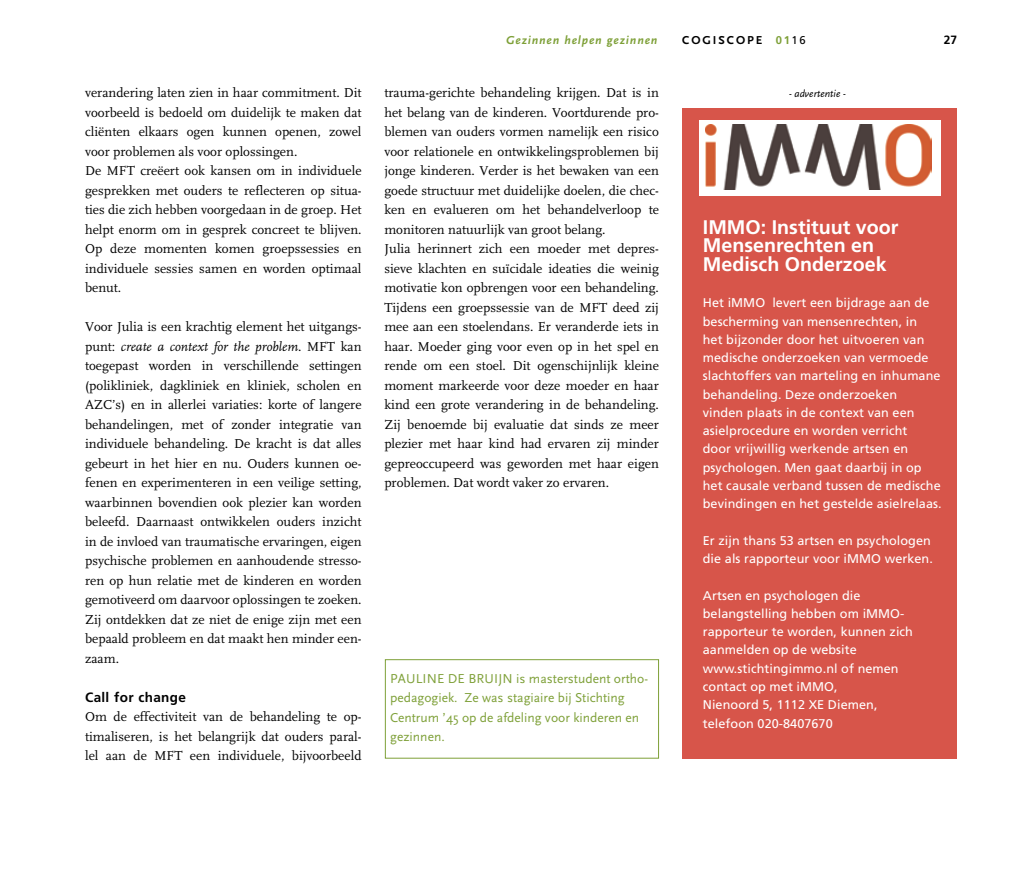
<style>
.page{position:relative;width:1021px;height:872px;background:#fff}
.page>*{position:absolute;margin:0;border:0;box-sizing:border-box;transform-origin:0 0}
.t1{font:700 19.65px/18.3px "Frutiger LT Std";color:#fff}
.t2{font:13.5px/19.5px "FF Scala";color:#000}
.t3{font:13.5px/19.5px "Scala Sans Pro";color:#7ea038}
.t4{font:700 13.5px "Frutiger LT Std";letter-spacing:.025em;color:#000}
.t5{font:12.6px/18.3px "Frutiger LT Std";letter-spacing:.005em;color:#fff}
.t6{font:italic 700 12px "Scala Sans Pro";letter-spacing:.075em;color:#7ea038}
.t7{font:700 12px "Scala Sans Pro";letter-spacing:.16em;color:#000}
.t8{font:700 12px "Frutiger LT Std";color:#000}
.t9{font:italic 10.5px "Scala Sans Pro";color:#000}
.s1{font-style:italic}
.s2{font-family:"Frutiger LT Std";font-size:11.25px;color:#7ea038}
.s3{font-family:"Frutiger LT Std";font-weight:400;font-size:11.25px}
</style>
<div class="page">
<div style="left:385px;top:659px;width:274px;height:99px;border:1px solid #7ea038"></div>
<div style="left:682px;top:108px;width:275px;height:650px;background:#d7554a"></div>
<div style="left:699px;top:120px;width:242px;height:75px;background:#fff"></div>
<img style="left:706px;top:125px;width:225px;height:65px">
<p class="t2" style="left:85px;top:83px;width:278px">verandering laten zien in haar commitment. Dit voorbeeld is bedoeld om duidelijk te maken dat cliënten elkaars ogen kunnen openen, zowel voor problemen als voor oplossingen.<br>De MFT creëert ook kansen om in individuele gesprekken met ouders te reflecteren op situa&shy;ties die zich hebben voorgedaan in de groep. Het helpt enorm om in gesprek concreet te blijven.<br>Op deze momenten komen groepssessies en individuele sessies samen en worden optimaal benut.</p>
<p class="t2" style="left:85px;top:317px;width:278px;text-align:justify">Voor Julia is een krachtig element het uitgangs&shy;punt: <span class="s1">create a context for the problem</span>. MFT kan toegepast worden in verschillende settingen (polikliniek, dagkliniek en kliniek, scholen en AZC’s) en in allerlei variaties: korte of langere behandelingen, met of zonder integratie van individuele behandeling. De kracht is dat alles gebeurt in het hier en nu. Ouders kunnen oe&shy;fenen en experimenteren in een veilige setting, waarbinnen bovendien ook plezier kan worden beleefd. Daarnaast ontwikkelen ouders inzicht in de invloed van traumatische ervaringen, eigen psychische problemen en aanhoudende stresso&shy;ren op hun relatie met de kinderen en worden gemotiveerd om daarvoor oplossingen te zoeken.<br>Zij ontdekken dat ze niet de enige zijn met een bepaald probleem en dat maakt hen minder een&shy;zaam.</p>
<p class="t4" style="left:85px;top:689px;width:102px">Call for change</p>
<p class="t2" style="left:85px;top:707px;width:278px;text-align:justify">Om de effectiviteit van de behandeling te op&shy;timaliseren, is het belangrijk dat ouders paral&shy;lel aan de MFT een individuele, bijvoorbeeld</p>
<p class="t6" style="left:506px;top:32px;width:153px">Gezinnen helpen gezinnen</p>
<p class="t7" style="left:682px;top:33px;width:125px">COGISCOPE <span class="s2">01</span><span class="s3">16</span></p>
<p class="t8" style="left:943px;top:32px;width:15px">27</p>
<p class="t2" style="left:384px;top:83px;width:276px">trauma-gerichte behandeling krijgen. Dat is in het belang van de kinderen. Voortdurende pro&shy;blemen van ouders vormen namelijk een risico voor relationele en ontwikkelingsproblemen bij jonge kinderen. Verder is het bewaken van een goede structuur met duidelijke doelen, die chec&shy;ken en evalueren om het behandelverloop te monitoren natuurlijk van groot belang.<br>Julia herinnert zich een moeder met depres&shy;sieve klachten en suïcidale ideaties die weinig motivatie kon opbrengen voor een behandeling.<br>Tijdens een groepssessie van de MFT deed zij mee aan een stoelendans. Er veranderde iets in haar. Moeder ging voor even op in het spel en rende om een stoel. Dit ogenschijnlijk kleine moment markeerde voor deze moeder en haar kind een grote verandering in de behandeling.<br>Zij benoemde bij evaluatie dat sinds ze meer plezier met haar kind had ervaren zij minder gepreoccupeerd was geworden met haar eigen problemen. Dat wordt vaker zo ervaren.</p>
<p class="t3" style="left:390px;top:668px;width:258px">Pauli ne de Bruij n is masterstudent ortho&shy;pedagogiek. Ze was stagiaire bij Stichting Centrum ’45 op de afdeling voor kinderen en gezinnen.</p>
<p class="t9" style="left:789px;top:87px;width:58px">- advertentie -</p>
<h1 class="t1" style="left:702px;top:218px;width:197px">IMMO: Instituut voor<br>Mensenrechten en<br>Medisch Onderzoek</h1>
<p class="t5" style="left:702px;top:294px;width:240px">Het iMMO levert een bijdrage aan de bescherming van mensenrechten, in<br>het bijzonder door het uitvoeren van medische onderzoeken van vermoede slachtoffers van marteling en inhumane behandeling. Deze onderzoeken<br>vinden plaats in de context van een asielprocedure en worden verricht<br>door vrijwillig werkende artsen en psychologen. Men gaat daarbij in op het causale verband tussen de medische bevindingen en het gestelde asielrelaas.</p>
<p class="t5" style="left:702px;top:531px;width:231px">Er zijn thans 53 artsen en psychologen die als rapporteur voor iMMO werken.</p>
<p class="t5" style="left:702px;top:586px;width:212px">Artsen en psychologen die belangstelling hebben om iMMO&shy;rapporteur te worden, kunnen zich aanmelden op de website www.stichtingimmo.nl of nemen contact op met iMMO,<br>Nienoord 5, 1112 XE Diemen, telefoon 020-8407670</p>
</div>
